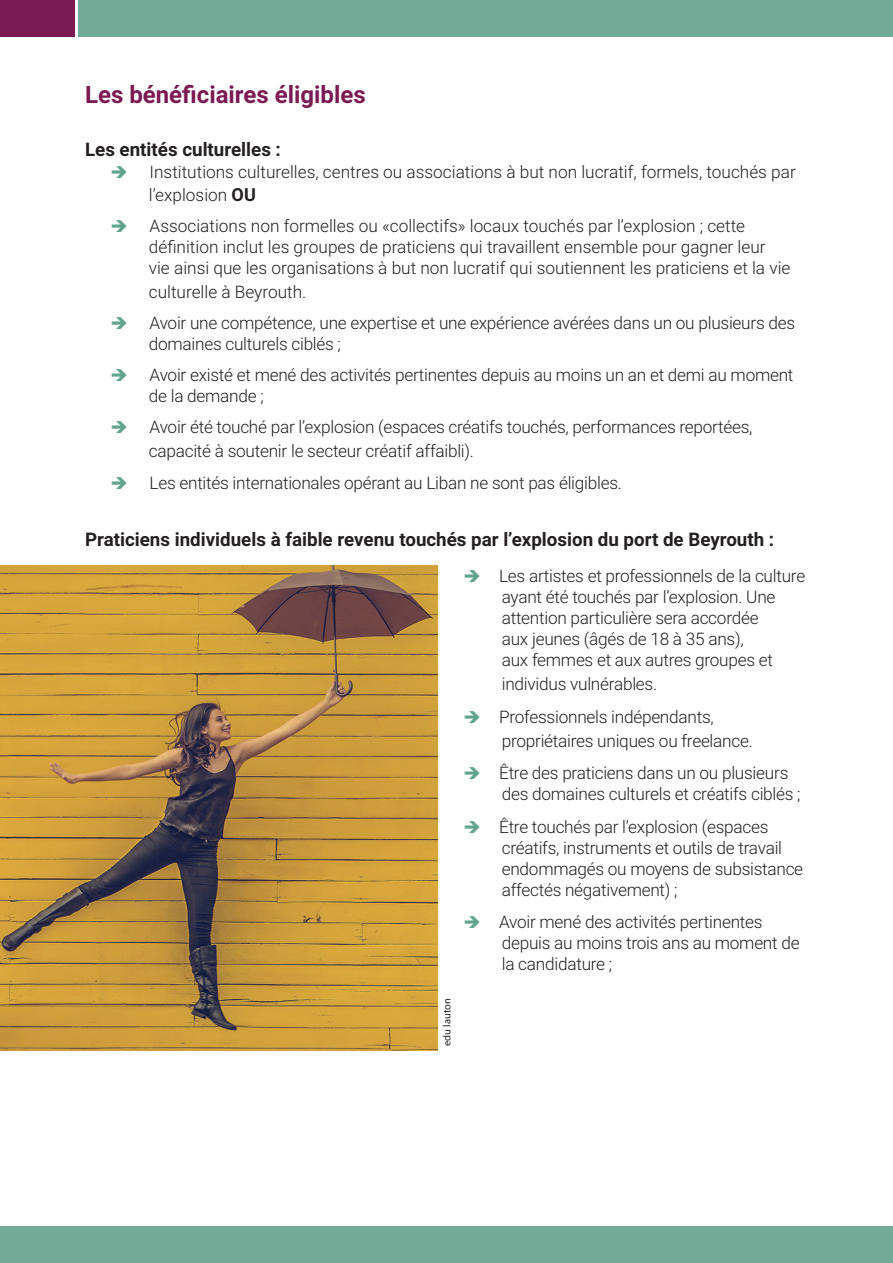
<style>
.page{position:relative;width:893px;height:1263px;background:#fff}
.page>*{position:absolute;margin:0;border:0;box-sizing:border-box;transform-origin:0 0}
.t1{font:700 24px "Roboto";color:#7b1952}
.t2{font:700 18.75px "Roboto";color:#231f20}
.t3{font:300 17.25px/21px "Roboto";letter-spacing:-.015em;color:#231f20}
.copyright{font:10.5px "Myriad Pro";color:#231f20}
.s1{color:#60a48d}
.s2{font-weight:700;font-size:18px}
</style>
<div class="page">
<div style="left:78px;top:0;width:815px;height:37px;background:#71aa96"></div>
<div style="left:0;top:0;width:75px;height:37px;background:#7b1952"></div>
<div style="left:0;top:1226px;width:893px;height:37px;background:#71aa96"></div>
<img style="left:0;top:566px;width:438px;height:484px">
<p class="t1" style="left:85px;top:78px;width:282px">Les bénéficiaires éligibles</p>
<p class="t2" style="left:85px;top:136px;width:197px">Les entités culturelles :</p>
<p class="t3" style="left:149px;top:160px;width:648px;line-height:22.5px;text-indent:-38px"><span class="s1">➔</span> Institutions culturelles, centres ou associations à but non lucratif, formels, touchés par l’explosion <span class="s2">OU</span></p>
<p class="t3" style="left:149px;top:214px;width:643px;text-indent:-38px"><span class="s1">➔</span> Associations non formelles ou «collectifs» locaux touchés par l’explosion ; cette définition inclut les groupes de praticiens qui travaillent ensemble pour gagner leur vie ainsi que les organisations à but non lucratif qui soutiennent les praticiens et la vie</p>
<p class="t3" style="left:149px;top:280px;width:159px">culturelle à Beyrouth.</p>
<p class="t3" style="left:149px;top:311px;width:648px;text-indent:-38px"><span class="s1">➔</span> Avoir une compétence, une expertise et une expérience avérées dans un ou plusieurs des domaines culturels ciblés ;</p>
<p class="t3" style="left:149px;top:363px;width:646px;text-indent:-38px"><span class="s1">➔</span> Avoir existé et mené des activités pertinentes depuis au moins un an et demi au moment de la demande ;</p>
<p class="t3" style="left:149px;top:414px;width:605px;line-height:24px;text-indent:-38px"><span class="s1">➔</span> Avoir été touché par l’explosion (espaces créatifs touchés, performances reportées, capacité à soutenir le secteur créatif affaibli).</p>
<p class="t3" style="left:111px;top:472px;width:513px"><span class="s1">➔</span> Les entités internationales opérant au Liban ne sont pas éligibles.</p>
<p class="t2" style="left:85px;top:526px;width:691px">Praticiens individuels à faible revenu touchés par l’explosion du port de Beyrouth :</p>
<p class="t3" style="left:502px;top:565px;width:305px;text-indent:-38px"><span class="s1">➔</span> Les artistes et professionnels de la culture ayant été touchés par l’explosion. Une attention particulière sera accordée<br>aux jeunes (âgés de 18 à 35 ans),<br>aux femmes et aux autres groupes et</p>
<p class="t3" style="left:502px;top:673px;width:157px">individus vulnérables.</p>
<p class="t3" style="left:502px;top:704px;width:253px;line-height:24px;text-indent:-38px"><span class="s1">➔</span> Professionnels indépendants, propriétaires uniques ou freelance.</p>
<p class="t3" style="left:502px;top:762px;width:300px;text-indent:-38px"><span class="s1">➔</span> Être des praticiens dans un ou plusieurs des domaines culturels et créatifs ciblés ;</p>
<p class="t3" style="left:502px;top:816px;width:303px;text-indent:-38px"><span class="s1">➔</span> Être touchés par l’explosion (espaces créatifs, instruments et outils de travail endommagés ou moyens de subsistance affectés négativement) ;</p>
<p class="t3" style="left:502px;top:911px;width:299px;text-indent:-38px"><span class="s1">➔</span> Avoir mené des activités pertinentes depuis au moins trois ans au moment de la candidature ;</p>
<p class="copyright" style="left:440px;top:1046px;width:49px;rotate:-90deg">edu lauton</p>
</div>
